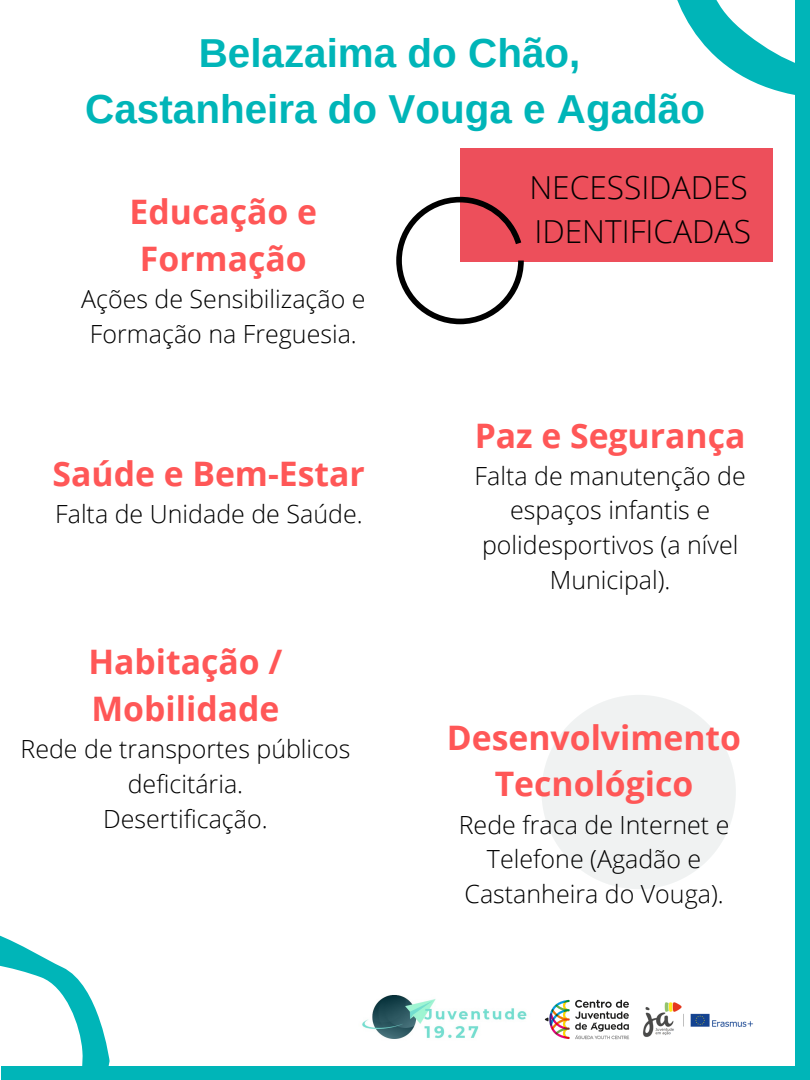
<style>
.page{position:relative;width:810px;height:1080px;background:#fff}
.page>*{position:absolute;margin:0;border:0;box-sizing:border-box;transform-origin:0 0}
.t1{font:700 40.44px "Arimo";color:#00b5b8}
.t2{font:700 33.75px/46.9px "Open Sans";color:#ff5757;text-align:center}
.t3{font:300 31.69px "Open Sans";color:#000}
.t4{font:300 25px/34.7px "Open Sans";color:#000;text-align:center}
</style>
<div class="page">
<div style="left:796px;top:0;width:14px;height:1080px;background:#00b5b8"></div>
<div style="left:1px;top:1066px;width:809px;height:14px;background:#00b5b8"></div>
<img style="left:643px;top:1002px;width:110px;height:35px">
<img style="left:544px;top:999px;width:85px;height:41px">
<img style="left:362px;top:995px;width:165px;height:44px">
<svg style="left:542px;top:695px;width:194px;height:194px;fill:#f0f2f2"></svg>
<svg style="left:0;top:935px;width:110px;height:131px"></svg>
<svg style="left:677px;top:0;width:119px;height:117px"></svg>
<div style="left:460px;top:148px;width:312px;height:114px;background:#ed4f5b"></div>
<svg style="left:396px;top:197px;width:128px;height:127px"></svg>
<p class="t1" style="left:199px;top:30px;width:383px">Belazaima do Chão,</p>
<p class="t1" style="left:85px;top:87px;width:621px">Castanheira do Vouga e Agadão</p>
<p class="t2" style="left:130px;top:188px;width:189px">Educação e<br>Formação</p>
<p class="t4" style="left:81px;top:281px;width:286px">Ações de Sensibilização e<br>Formação na Freguesia.</p>
<p class="t2" style="left:53px;top:449px;width:314px">Saúde e Bem-Estar</p>
<p class="t4" style="left:55px;top:496px;width:309px">Falta de Unidade de Saúde.</p>
<p class="t2" style="left:88px;top:638px;width:196px;text-align:left">Habitação /<br>Mobilidade</p>
<p class="t4" style="left:21px;top:731px;width:331px">Rede de transportes públicos deficitária.</p>
<p class="t4" style="left:103px;top:801px;width:166px">Desertificação.</p>
<p class="t3" style="left:529px;top:165px;width:220px">NECESSIDADES</p>
<p class="t3" style="left:535px;top:209px;width:218px">IDENTIFICADAS</p>
<p class="t2" style="left:475px;top:411px;width:272px">Paz e Segurança</p>
<p class="t4" style="left:475px;top:458px;width:273px">Falta de manutenção de espaços infantis e polidesportivos (a nível<br>Municipal).</p>
<p class="t2" style="left:447px;top:713px;width:296px">Desenvolvimento<br>Tecnológico</p>
<p class="t4" style="left:459px;top:806px;width:272px">Rede fraca de Internet e<br>Telefone (Agadão e<br>Castanheira do Vouga).</p>
</div>
